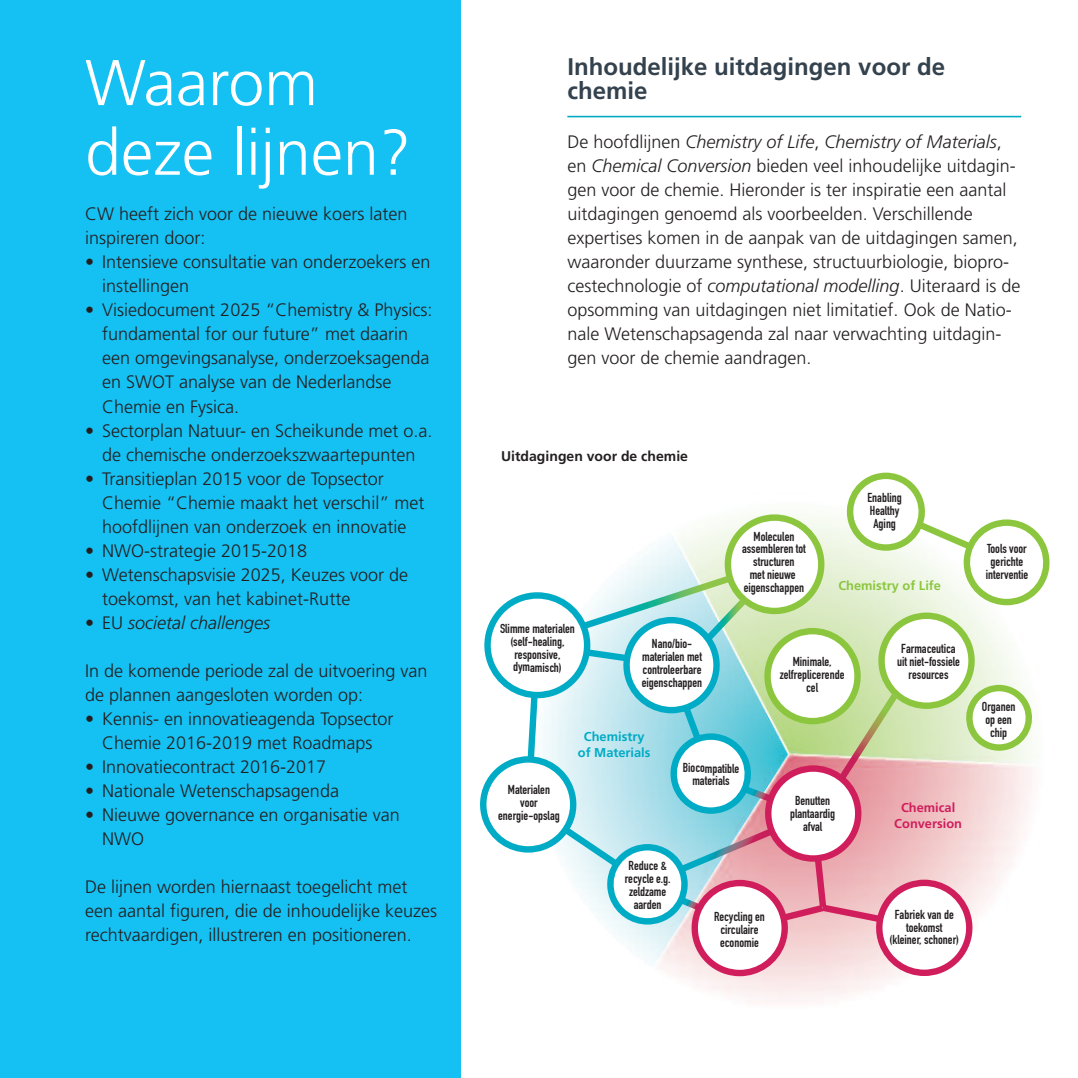
<style>
.page{position:relative;width:1078px;height:1078px;background:#fff}
.page>*{position:absolute;margin:0;border:0;box-sizing:border-box;transform-origin:0 0}
.t1{font:300 64.4px/69.6px "Frutiger LT";color:#fff}
.t2{font:700 24px/24px "Frutiger LT";color:#34424e}
.t3{font:300 18px/24px "Frutiger LT";color:#231f20}
.t4{font:italic 300 18px "Frutiger LT";color:#231f20}
.t5{font:700 14px "Frutiger LT";color:#231f20}
.t6{font:700 12.8px/12.8px "DIN Condensed";color:#231f20;text-align:center}
.t7{font:700 12.8px/15.4px "Frutiger LT";color:#00abc5;text-align:center}
.t8{font:700 12.8px/15.4px "Frutiger LT";color:#d01d5c;text-align:center}
.t9{font:700 12.8px "Frutiger LT";color:#8bc63e}
.s1{font-style:italic}
.s2{font-style:normal}
</style>
<div class="page">
<div style="left:0;top:0;width:461px;height:1077px;background:#15c0f2"></div>
<img style="left:679px;top:975px;width:254px;height:26px">
<svg style="left:480px;top:472px;width:570px;height:503px"></svg>
<hr style="left:567px;top:116px;width:453px;height:1px;background:#00abc5">
<h1 class="t1" style="left:85px;top:53px;width:327px">Waarom deze lijnen?</h1>
<h2 class="t2" style="left:567px;top:56px;width:379px">Inhoudelijke uitdagingen voor de chemie</h2>
<p class="t3" style="left:567px;top:131px;width:454px">De hoofdlijnen <span class="s1">Chemistry of Life</span>, <span class="s1">Chemistry of Materials</span>, en <span class="s1">Chemical Conversion</span> bieden veel inhoudelijke uitdagin&shy;gen voor de chemie. Hieronder is ter inspiratie een aantal uitdagingen genoemd als voorbeelden. Verschillende expertises komen in de aanpak van de uitdagingen samen, waaronder duurzame synthese, structuurbiologie, biopro&shy;cestechnologie of <span class="s1">computational modelling</span>. Uiteraard is de opsomming van uitdagingen niet limitatief. Ook de Natio&shy;nale Wetenschapsagenda zal naar verwachting uitdagin&shy;gen voor de chemie aandragen.</p>
<p class="t3" style="left:85px;top:203px;width:324px">CW heeft zich voor de nieuwe koers laten inspireren door:</p>
<p class="t3" style="left:102px;top:251px;width:330px;text-indent:-17px">• Intensieve consultatie van onderzoekers en instellingen</p>
<p class="t3" style="left:102px;top:299px;width:332px;text-indent:-17px">• Visiedocument 2025 “Chemistry &amp; Physics: fundamental for our future” met daarin een omgevingsanalyse, onderzoeksagenda en SWOT analyse van de Nederlandse Chemie en Fysica.</p>
<p class="t3" style="left:85px;top:419px;width:349px;text-align:center">• Sectorplan Natuur- en Scheikunde met o.a. de chemische onderzoekszwaartepunten</p>
<p class="t3" style="left:102px;top:467px;width:324px;text-indent:-17px">• Transitieplan 2015 voor de Topsector<br>Chemie “Chemie maakt het verschil” met hoofdlijnen van onderzoek en innovatie</p>
<p class="t3" style="left:85px;top:539px;width:224px">• NWO-strategie 2015-2018</p>
<p class="t3" style="left:102px;top:563px;width:307px;text-indent:-17px">• Wetenschapsvisie 2025, Keuzes voor de toekomst, van het kabinet-Rutte</p>
<p class="t4" style="left:85px;top:615px;width:187px"><span class="s2">• EU</span> societal challenges</p>
<p class="t3" style="left:85px;top:659px;width:344px">In de komende periode zal de uitvoering van de plannen aangesloten worden op:</p>
<p class="t3" style="left:85px;top:707px;width:310px;text-align:center">• Kennis- en innovatieagenda Topsector<br>Chemie 2016-2019 met Roadmaps</p>
<p class="t3" style="left:85px;top:755px;width:243px">• Innovatiecontract 2016-2017</p>
<p class="t3" style="left:85px;top:779px;width:255px">• Nationale Wetenschapsagenda</p>
<p class="t3" style="left:102px;top:803px;width:299px;text-indent:-17px">• Nieuwe governance en organisatie van<br>NWO</p>
<p class="t3" style="left:85px;top:875px;width:353px">De lijnen worden hiernaast toegelicht met een aantal figuren, die de inhoudelijke keuzes rechtvaardigen, illustreren en positioneren.</p>
<p class="t5" style="left:501px;top:450px;width:188px">Uitdagingen voor de chemie</p>
<p class="t6" style="left:867px;top:491px;width:36px;text-align:left">Enabling<br>Healthy<br>Aging</p>
<p class="t6" style="left:741px;top:529px;width:65px">Moleculen assembleren tot structuren<br>met nieuwe eigenschappen</p>
<p class="t6" style="left:985px;top:542px;width:44px">Tools voor gerichte interventie</p>
<p class="t9" style="left:838px;top:580px;width:104px">Chemistry of Life</p>
<p class="t6" style="left:500px;top:622px;width:76px">Slimme materialen (self-healing, responsive, dymamisch)</p>
<p class="t6" style="left:641px;top:637px;width:62px">Nano/bio&shy;materialen met controleerbare eigenschappen</p>
<p class="t6" style="left:896px;top:642px;width:64px">Farmaceutica uit niet-fossiele resources</p>
<p class="t6" style="left:779px;top:655px;width:66px">Minimale, zelfreplicerende cel</p>
<p class="t6" style="left:981px;top:700px;width:35px">Organen op een chip</p>
<p class="t7" style="left:577px;top:730px;width:74px">Chemistry of Materials</p>
<p class="t6" style="left:682px;top:761px;width:58px">Biocompatible materials</p>
<p class="t6" style="left:498px;top:783px;width:63px">Materialen voor energie-opslag</p>
<p class="t6" style="left:790px;top:793px;width:47px">Benutten plantaardig afval</p>
<p class="t8" style="left:894px;top:801px;width:69px">Chemical<br>Conversion</p>
<p class="t6" style="left:624px;top:859px;width:47px">Reduce &amp; recycle e.g. zeldzame aarden</p>
<p class="t6" style="left:714px;top:910px;width:52px">Recycling en circulaire economie</p>
<p class="t6" style="left:889px;top:907px;width:71px">Fabriek van de toekomst (kleiner, schoner)</p>
</div>
